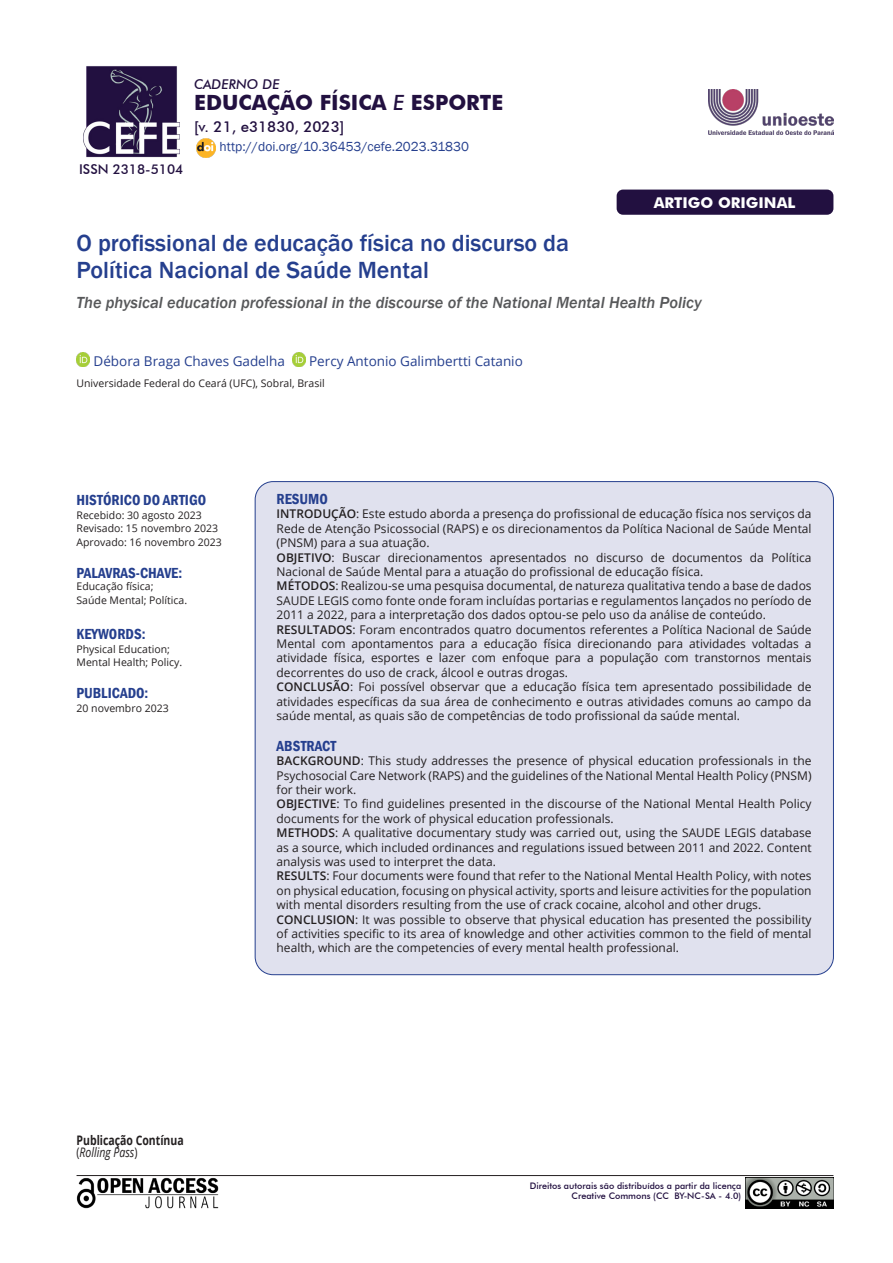
<style>
.page{position:relative;width:893px;height:1263px;background:#fff}
.page>*{position:absolute;margin:0;border:0;box-sizing:border-box;transform-origin:0 0}
.Título_do_Artigo{font:500 24px "Franklin Gothic";color:#253f8e}
.t1{font:700 21px "Futura BT";color:#221040}
.t2{font:italic 500 16.5px "Franklin Gothic";color:#57585a}
.t3{font:600 condensed 15px "Franklin Gothic";color:#253f8e}
.t4{font:500 15px "Futura BT";color:#221040}
.t5{font:700 14.85px "Futura BT";color:#fff}
.AUTORES{font:13.5px "Open Sans";color:#253f8e}
.t6{font:13.5px "Franklin Gothic";color:#253f8e}
.t7{font:500 13.5px "Futura BT";color:#221040}
.t8{font:italic 500 13.5px "Futura BT";color:#221040}
.t9{font:700 13.2px "Open Sans";color:#231f20;scale:.8 1}
.t10{font:italic 13.2px "Open Sans";color:#231f20;scale:.8 1}
.t11{font:12px/14.4px "Open Sans";color:#231f20;text-align:justify}
.t12{font:10.5px "Open Sans";color:#231f20}
.t13{font:500 9px "Futura BT";color:#221040}
.s1{font-weight:500;font-style:italic}
.s2{font-weight:600}
.s3{font-style:normal}
</style>
<div class="page">
<div style="left:255px;top:482px;width:578px;height:493px;background:#e0e1ee;border-radius:18px"></div>
<svg style="left:77px;top:353px;width:13px;height:13px"></svg>
<svg style="left:292px;top:353px;width:13px;height:13px"></svg>
<img style="left:83px;top:66px;width:96px;height:92px">
<img style="left:77px;top:1177px;width:142px;height:31px">
<img style="left:746px;top:1177px;width:87px;height:32px">
<hr style="left:77px;top:1175px;width:756px;height:1px;background:#231f20">
<img style="left:708px;top:89px;width:125px;height:45px">
<img style="left:196px;top:138px;width:20px;height:19px">
<div style="left:617px;top:190px;width:216px;height:25px;background:#221040;border-radius:6px"></div>
<p class="t7" style="left:79px;top:161px;width:106px">ISSN 2318-5104</p>
<p class="t8" style="left:194px;top:76px;width:87px">CADERNO DE</p>
<p class="t1" style="left:194px;top:90px;width:311px">EDUCAÇÃO FÍSICA <span class="s1">E</span> ESPORTE</p>
<p class="t4" style="left:194px;top:118px;width:152px">[v. 21, e31830, 2023]</p>
<p class="t6" style="left:220px;top:138px;width:251px">http://doi.org/10.36453/cefe.2023.31830</p>
<p class="Título_do_Artigo" style="left:77px;top:228px;width:494px">O profissional de educação física no discurso da</p>
<p class="Título_do_Artigo" style="left:77px;top:255px;width:354px">Política Nacional de Saúde Mental</p>
<p class="t5" style="left:654px;top:194px;width:143px">ARTIGO ORIGINAL</p>
<p class="t2" style="left:77px;top:292px;width:627px">The physical education professional in the discourse of the National Mental Health Policy</p>
<p class="AUTORES" style="left:94px;top:352px;width:193px">Débora Braga Chaves Gadelha</p>
<p class="AUTORES" style="left:309px;top:352px;width:215px">Percy Antonio Galimbertti Catanio</p>
<p class="t12" style="left:77px;top:375px;width:250px">Universidade Federal do Ceará (UFC), Sobral, Brasil</p>
<p class="t3" style="left:77px;top:490px;width:131px">HISTÓRICO DO ARTIGO</p>
<p class="t12" style="left:77px;top:508px;width:127px">Recebido: 30 agosto 2023</p>
<p class="t12" style="left:77px;top:521px;width:143px">Revisado: 15 novembro 2023</p>
<p class="t12" style="left:77px;top:535px;width:147px">Aprovado: 16 novembro 2023</p>
<p class="t3" style="left:77px;top:563px;width:107px">PALAVRAS-CHAVE:</p>
<p class="t12" style="left:77px;top:579px;width:78px">Educação física;</p>
<p class="t12" style="left:77px;top:593px;width:112px">Saúde Mental; Política.</p>
<p class="t3" style="left:77px;top:624px;width:70px">KEYWORDS:</p>
<p class="t12" style="left:77px;top:642px;width:95px">Physical Education;</p>
<p class="t12" style="left:77px;top:655px;width:107px">Mental Health; Policy.</p>
<p class="t3" style="left:77px;top:683px;width:73px">PUBLICADO:</p>
<p class="t12" style="left:77px;top:701px;width:94px">20 novembro 2023</p>
<p class="t3" style="left:277px;top:489px;width:53px">RESUMO</p>
<p class="t11" style="left:277px;top:507px;width:536px"><span class="s2">INTRODUÇÃO</span>: Este estudo aborda a presença do profissional de educação física nos serviços da Rede de Atenção Psicossocial (RAPS) e os direcionamentos da Política Nacional de Saúde Mental (PNSM) para a sua atuação.</p>
<p class="t11" style="left:277px;top:550px;width:536px"><span class="s2">OBJETIVO</span>: Buscar direcionamentos apresentados no discurso de documentos da Política<br>Nacional de Saúde Mental para a atuação do profissional de educação física.</p>
<p class="t11" style="left:277px;top:579px;width:536px"><span class="s2">MÉTODOS</span>: Realizou-se uma pesquisa documental, de natureza qualitativa tendo a base de dados SAUDE LEGIS como fonte onde foram incluídas portarias e regulamentos lançados no período de 2011 a 2022, para a interpretação dos dados optou-se pelo uso da análise de conteúdo.</p>
<p class="t11" style="left:277px;top:622px;width:536px"><span class="s2">RESULTADOS</span>: Foram encontrados quatro documentos referentes a Política Nacional de Saúde Mental com apontamentos para a educação física direcionando para atividades voltadas a atividade física, esportes e lazer com enfoque para a população com transtornos mentais decorrentes do uso de crack, álcool e outras drogas.</p>
<p class="t11" style="left:277px;top:679px;width:536px"><span class="s2">CONCLUSÃO</span>: Foi possível observar que a educação física tem apresentado possibilidade de atividades específicas da sua área de conhecimento e outras atividades comuns ao campo da saúde mental, as quais são de competências de todo profissional da saúde mental.</p>
<p class="t3" style="left:277px;top:736px;width:61px">ABSTRACT</p>
<p class="t11" style="left:277px;top:753px;width:536px"><span class="s2">BACKGROUND</span>: This study addresses the presence of physical education professionals in the Psychosocial Care Network (RAPS) and the guidelines of the National Mental Health Policy (PNSM) for their work.</p>
<p class="t11" style="left:277px;top:796px;width:536px"><span class="s2">OBJECTIVE</span>: To find guidelines presented in the discourse of the National Mental Health Policy documents for the work of physical education professionals.</p>
<p class="t11" style="left:277px;top:825px;width:536px"><span class="s2">METHODS</span>: A qualitative documentary study was carried out, using the SAUDE LEGIS database as a source, which included ordinances and regulations issued between 2011 and 2022. Content analysis was used to interpret the data.</p>
<p class="t11" style="left:277px;top:868px;width:536px"><span class="s2">RESULTS</span>: Four documents were found that refer to the National Mental Health Policy, with notes on physical education, focusing on physical activity, sports and leisure activities for the population with mental disorders resulting from the use of crack cocaine, alcohol and other drugs.</p>
<p class="t11" style="left:277px;top:912px;width:536px"><span class="s2">CONCLUSION</span>: It was possible to observe that physical education has presented the possibility of activities specific to its area of knowledge and other activities common to the field of mental health, which are the competencies of every mental health professional.</p>
<p class="t9" style="left:77px;top:1130px;width:136px">Publicação Contínua</p>
<p class="t10" style="left:77px;top:1143px;width:78px"><span class="s3">(</span>Rolling Pass<span class="s3">)</span></p>
<p class="t13" style="left:530px;top:1180px;width:213px">Direitos autorais são distribuídos a partir da licença</p>
<p class="t13" style="left:572px;top:1190px;width:171px">Creative Commons (CC BY-NC-SA - 4.0)</p>
</div>
